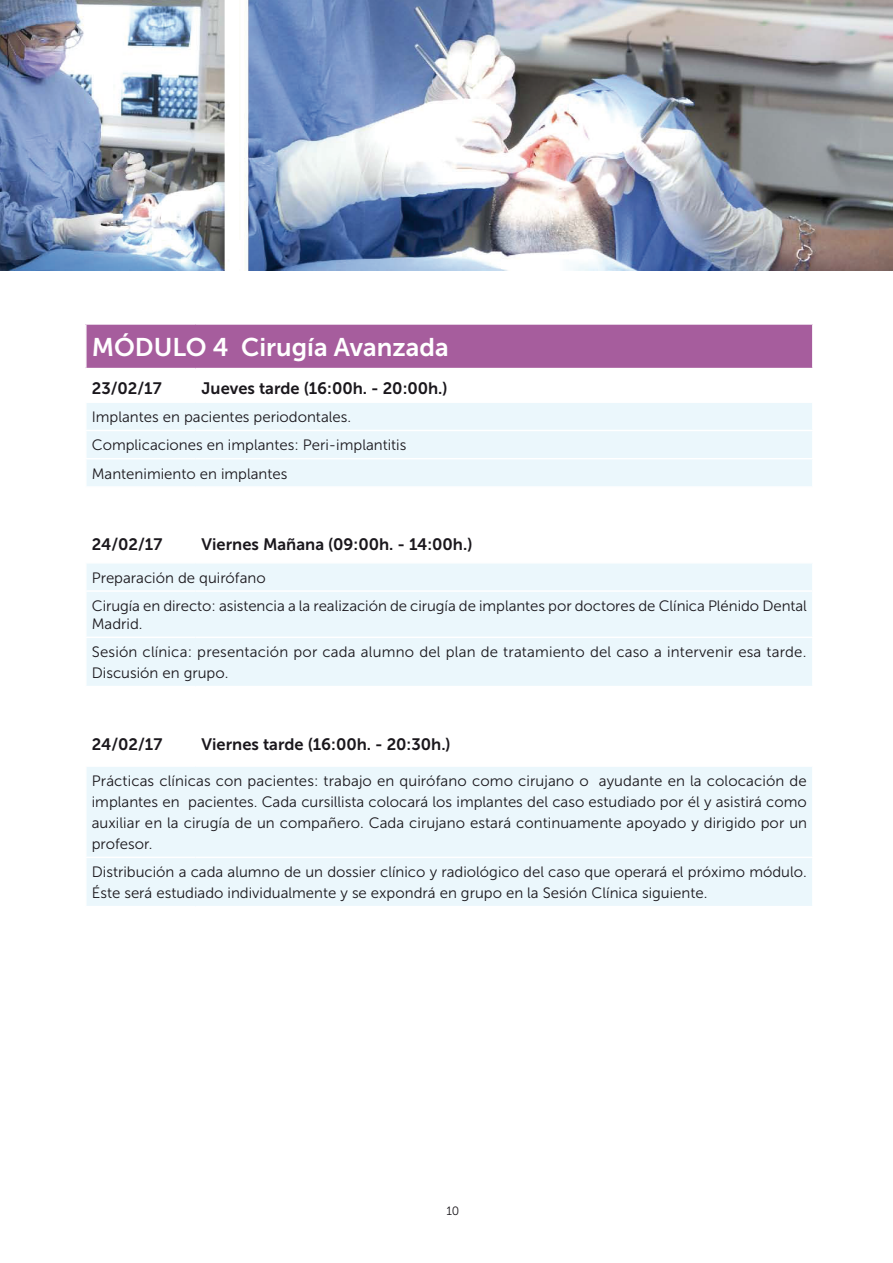
<style>
.page{position:relative;width:893px;height:1263px;background:#fff}
.page>*{position:absolute;margin:0;border:0;box-sizing:border-box;transform-origin:0 0}
.t1{font:25.5px "Museo Sans 700";color:#fff}
.t2{font:16.5px "Museo Sans 700";color:#1a171c}
.t3{font:15px/28.2px "Museo Sans 300";color:#1a171c}
.t4{font:12px "Museo Sans 300";color:#1a171c}
</style>
<div class="page">
<img style="left:0;top:0;width:893px;height:270px">
<div style="left:86px;top:324px;width:727px;height:45px;background:#a65d9d"></div>
<svg style="left:87px;top:403px;width:725px;height:503px;fill:#ebf7fc"></svg>
<hr style="left:85px;top:458px;width:111px;height:1px;background:#fff">
<hr style="left:196px;top:458px;width:618px;height:1px;background:#fff">
<hr style="left:85px;top:590px;width:111px;height:2px;background:#fff">
<hr style="left:196px;top:590px;width:618px;height:2px;background:#fff">
<hr style="left:85px;top:636px;width:111px;height:2px;background:#fff">
<hr style="left:196px;top:636px;width:618px;height:2px;background:#fff">
<hr style="left:85px;top:857px;width:111px;height:1px;background:#fff">
<hr style="left:196px;top:857px;width:618px;height:1px;background:#fff">
<hr style="left:85px;top:323px;width:111px;height:2px;background:#fff">
<hr style="left:85px;top:325px;width:2px;height:43px;background:#fff">
<hr style="left:196px;top:323px;width:618px;height:2px;background:#fff">
<hr style="left:812px;top:325px;width:2px;height:43px;background:#fff">
<hr style="left:195px;top:488px;width:1px;height:36px;background:#fff">
<hr style="left:195px;top:687px;width:1px;height:37px;background:#fff">
<hr style="left:85px;top:486px;width:111px;height:2px;background:#fff">
<hr style="left:196px;top:486px;width:618px;height:2px;background:#fff">
<hr style="left:85px;top:524px;width:111px;height:2px;background:#fff">
<hr style="left:85px;top:686px;width:111px;height:1px;background:#fff">
<hr style="left:196px;top:686px;width:618px;height:1px;background:#fff">
<hr style="left:85px;top:724px;width:111px;height:1px;background:#fff">
<hr style="left:85px;top:368px;width:111px;height:1px;background:#fff">
<hr style="left:196px;top:368px;width:618px;height:1px;background:#fff">
<hr style="left:85px;top:430px;width:111px;height:1px;background:#fff">
<hr style="left:196px;top:430px;width:618px;height:1px;background:#fff">
<hr style="left:85px;top:562px;width:111px;height:1px;background:#fff">
<hr style="left:196px;top:562px;width:618px;height:1px;background:#fff">
<hr style="left:85px;top:765px;width:111px;height:2px;background:#fff">
<hr style="left:196px;top:765px;width:618px;height:2px;background:#fff">
<hr style="left:196px;top:524px;width:618px;height:2px;background:#fff">
<hr style="left:195px;top:526px;width:1px;height:36px;background:#fff">
<hr style="left:196px;top:724px;width:618px;height:1px;background:#fff">
<hr style="left:195px;top:725px;width:1px;height:40px;background:#fff">
<h1 class="t1" style="left:92px;top:333px;width:358px">MÓDULO 4 Cirugía Avanzada</h1>
<p class="t2" style="left:92px;top:379px;width:71px">23/02/17</p>
<p class="t2" style="left:202px;top:379px;width:248px">Jueves tarde (16:00h. - 20:00h.)</p>
<p class="t3" style="left:92px;top:403px;width:316px">Implantes en pacientes periodontales.<br>Complicaciones en implantes: Peri-implantitis<br>Mantenimiento en implantes</p>
<p class="t2" style="left:92px;top:535px;width:72px">24/02/17</p>
<p class="t2" style="left:202px;top:535px;width:272px">Viernes Mañana (09:00h. - 14:00h.)</p>
<p class="t3" style="left:92px;top:563px;width:717px">Preparación de quirófano<br>Cirugía en directo: asistencia a la realización de cirugía de implantes por doctores de Clínica Plénido Dental</p>
<p class="t3" style="left:92px;top:610px;width:716px">Madrid.<br>Sesión clínica: presentación por cada alumno del plan de tratamiento del caso a intervenir esa tarde.</p>
<p class="t3" style="left:92px;top:659px;width:138px">Discusión en grupo.</p>
<p class="t2" style="left:92px;top:735px;width:72px">24/02/17</p>
<p class="t2" style="left:202px;top:735px;width:251px">Viernes tarde (16:00h. - 20:30h.)</p>
<p class="t3" style="left:92px;top:770px;width:717px;line-height:21px;text-align:justify">Prácticas clínicas con pacientes: trabajo en quirófano como cirujano o ayudante en la colocación de implantes en pacientes. Cada cursillista colocará los implantes del caso estudiado por él y asistirá como auxiliar en la cirugía de un compañero. Cada cirujano estará continuamente apoyado y dirigido por un profesor.</p>
<p class="t3" style="left:92px;top:861px;width:716px;line-height:21px">Distribución a cada alumno de un dossier clínico y radiológico del caso que operará el próximo módulo.<br>Éste será estudiado individualmente y se expondrá en grupo en la Sesión Clínica siguiente.</p>
<p class="t4" style="left:446px;top:1204px;width:14px">10</p>
</div>
